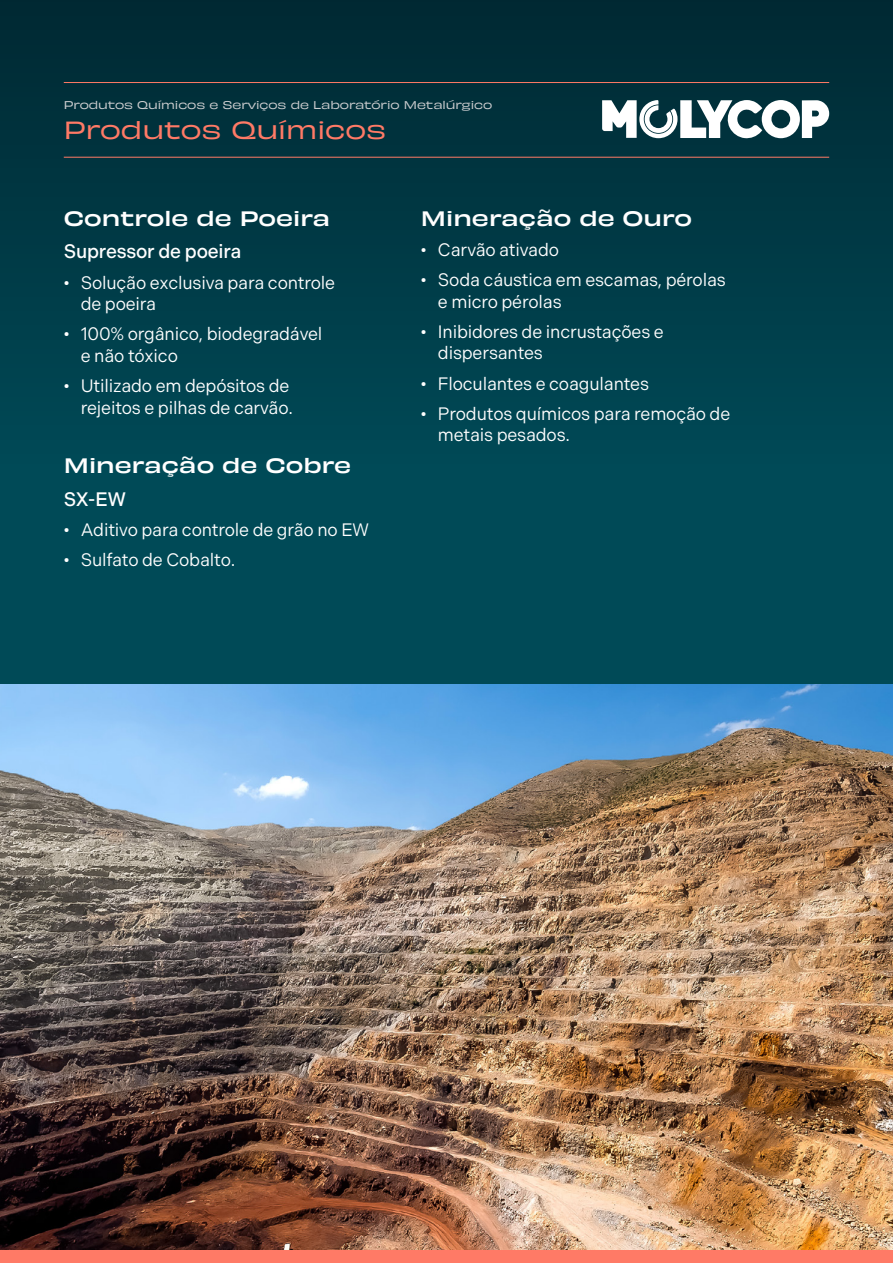
<style>
.page{position:relative;width:893px;height:1263px;background:#fff}
.page>*{position:absolute;margin:0;border:0;box-sizing:border-box;transform-origin:0 0}
.t1{font:expanded 23.25px "Obviously";color:#ff7a66}
.t2{font:500 expanded 19.5px "Obviously";color:#fff}
.t3{font:500 19.5px "Indivisible";letter-spacing:-.01em;color:#fff}
.t4{font:18px/21.6px "Indivisible";letter-spacing:-.01em;color:#fff}
.t5{font:expanded 10.5px "Obviously";letter-spacing:-.01em;color:#caccce}
</style>
<div class="page">
<div style="left:0;top:0;width:893px;height:1250px;background:#004a57"></div>
<div style="left:0;top:0;width:893px;height:539px;background:linear-gradient(to bottom,#012933,#004e5b)"></div>
<img style="left:0;top:685px;width:893px;height:565px">
<hr style="left:64px;top:157px;width:765px;height:1px;background:#ff7a66">
<hr style="left:64px;top:82px;width:765px;height:1px;background:#ff7a66">
<svg style="left:602px;top:100px;width:227px;height:39px;background:#93a8ac"></svg>
<div style="left:0;top:1250px;width:893px;height:13px;background:#ff7a66"></div>
<p class="t5" style="left:64px;top:96px;width:430px">Produtos Químicos e Serviços de Laboratório Metalúrgico</p>
<p class="t1" style="left:64px;top:112px;width:324px">Produtos Químicos</p>
<p class="t2" style="left:64px;top:203px;width:268px">Controle de Poeira</p>
<p class="t3" style="left:64px;top:240px;width:179px">Supressor de poeira</p>
<p class="t4" style="left:81px;top:272px;width:256px;text-indent:-17px">• Solução exclusiva para controle de poeira</p>
<p class="t4" style="left:81px;top:323px;width:243px;text-indent:-17px">• 100% orgânico, biodegradável e não tóxico</p>
<p class="t4" style="left:64px;top:375px;width:231px;text-align:right">• Utilizado em depósitos de rejeitos e pilhas de carvão.</p>
<p class="t2" style="left:64px;top:450px;width:289px">Mineração de Cobre</p>
<p class="t3" style="left:64px;top:488px;width:64px">SX-EW</p>
<p class="t4" style="left:64px;top:519px;width:307px">• Aditivo para controle de grão no EW</p>
<p class="t4" style="left:64px;top:549px;width:173px">• Sulfato de Cobalto.</p>
<p class="t2" style="left:421px;top:203px;width:273px">Mineração de Ouro</p>
<p class="t4" style="left:421px;top:239px;width:140px">• Carvão ativado</p>
<p class="t4" style="left:438px;top:269px;width:289px;text-indent:-17px">• Soda cáustica em escamas, pérolas e micro pérolas</p>
<p class="t4" style="left:438px;top:321px;width:227px;text-indent:-17px">• Inibidores de incrustações e dispersantes</p>
<p class="t4" style="left:421px;top:373px;width:229px">• Floculantes e coagulantes</p>
<p class="t4" style="left:438px;top:403px;width:294px;text-indent:-17px">• Produtos químicos para remoção de metais pesados.</p>
</div>
